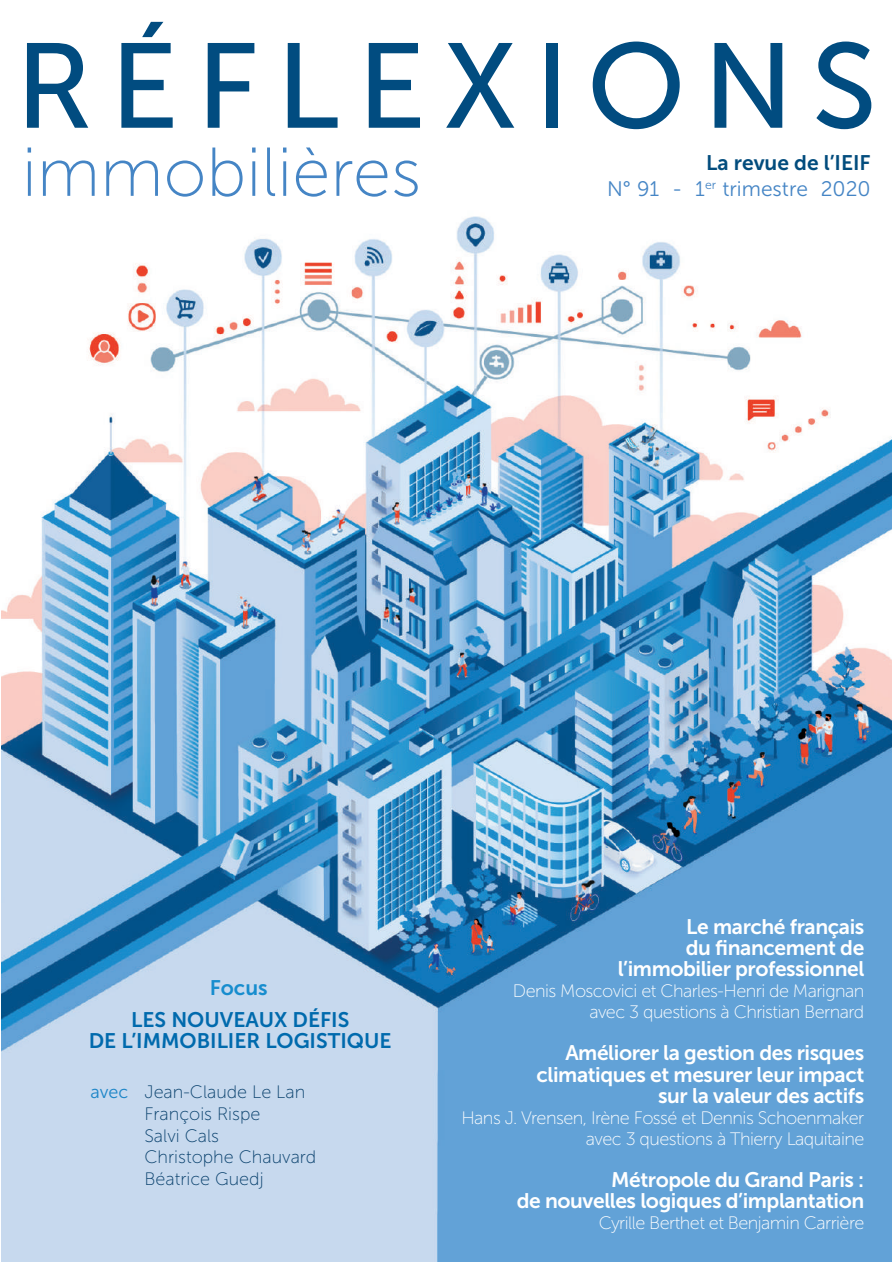
<style>
.page{position:relative;width:892px;height:1262px;background:#fff}
.page>*{position:absolute;margin:0;border:0;box-sizing:border-box;transform-origin:0 0}
.t1{font:120px "Museo Sans 500";letter-spacing:.145em;color:#014c80}
.t2{font:69px "Museo Sans 100";color:#4585c5}
.t3{font:21px/21px "Museo Sans 700";letter-spacing:-.02em;color:#fff;text-align:right}
.t4{font:21px/21px "Museo Sans 700";color:#006aad;text-align:center}
.t5{font:21px "Museo Sans 300";color:#4585c5}
.t6{font:21px "Museo Sans 700";color:#024c7d}
.t7{font:21px "Museo Sans 700";color:#178dce}
.t8{font:18px/21px "Museo Sans 100";letter-spacing:-.03em;color:#fff;text-align:right}
.t9{font:18px/21.6px "Museo Sans 100";color:#09416d}
.s1{font-family:"Museo Sans 300";color:#1d86c8}
</style>
<div class="page">
<img style="left:1px;top:216px;width:891px;height:1045px">
<hr style="left:0;top:0;width:1px;height:1261px;background:#0c3b62">
<h1 class="t1" style="left:15px;top:21px;width:863px">RÉFLEXIONS</h1>
<h2 class="t2" style="left:22px;top:135px;width:401px">immobilières</h2>
<p class="t6" style="left:706px;top:151px;width:166px">La revue de l’IEIF</p>
<p class="t5" style="left:607px;top:177px;width:265px">N° 91 - 1<sup>er</sup> trimestre 2020</p>
<p class="t7" style="left:210px;top:976px;width:59px">Focus</p>
<p class="t4" style="left:89px;top:1008px;width:304px">LES NOUVEAUX DÉFIS<br>DE L’IMMOBILIER LOGISTIQUE</p>
<p class="t9" style="left:144px;top:1081px;width:173px;text-indent:-54px"><span class="s1">avec</span> Jean-Claude Le Lan<br>François Rispe<br>Salvi Cals<br>Christophe Chauvard<br>Béatrice Guedj</p>
<p class="t3" style="left:618px;top:916px;width:248px">Le marché français<br>du financement de l’immobilier professionnel</p>
<p class="t8" style="left:513px;top:980px;width:353px">Denis Moscovici et Charles-Henri de Marignan avec 3 questions à Christian Bernard</p>
<p class="t3" style="left:537px;top:1042px;width:329px">Améliorer la gestion des risques climatiques et mesurer leur impact sur la valeur des actifs</p>
<p class="t8" style="left:461px;top:1106px;width:404px">Hans J. Vrensen, Irène Fossé et Dennis Schoenmaker avec 3 questions à Thierry Laquitaine</p>
<p class="t3" style="left:517px;top:1168px;width:349px">Métropole du Grand Paris :<br>de nouvelles logiques d’implantation</p>
<p class="t8" style="left:599px;top:1211px;width:267px">Cyrille Berthet et Benjamin Carrière</p>
</div>
